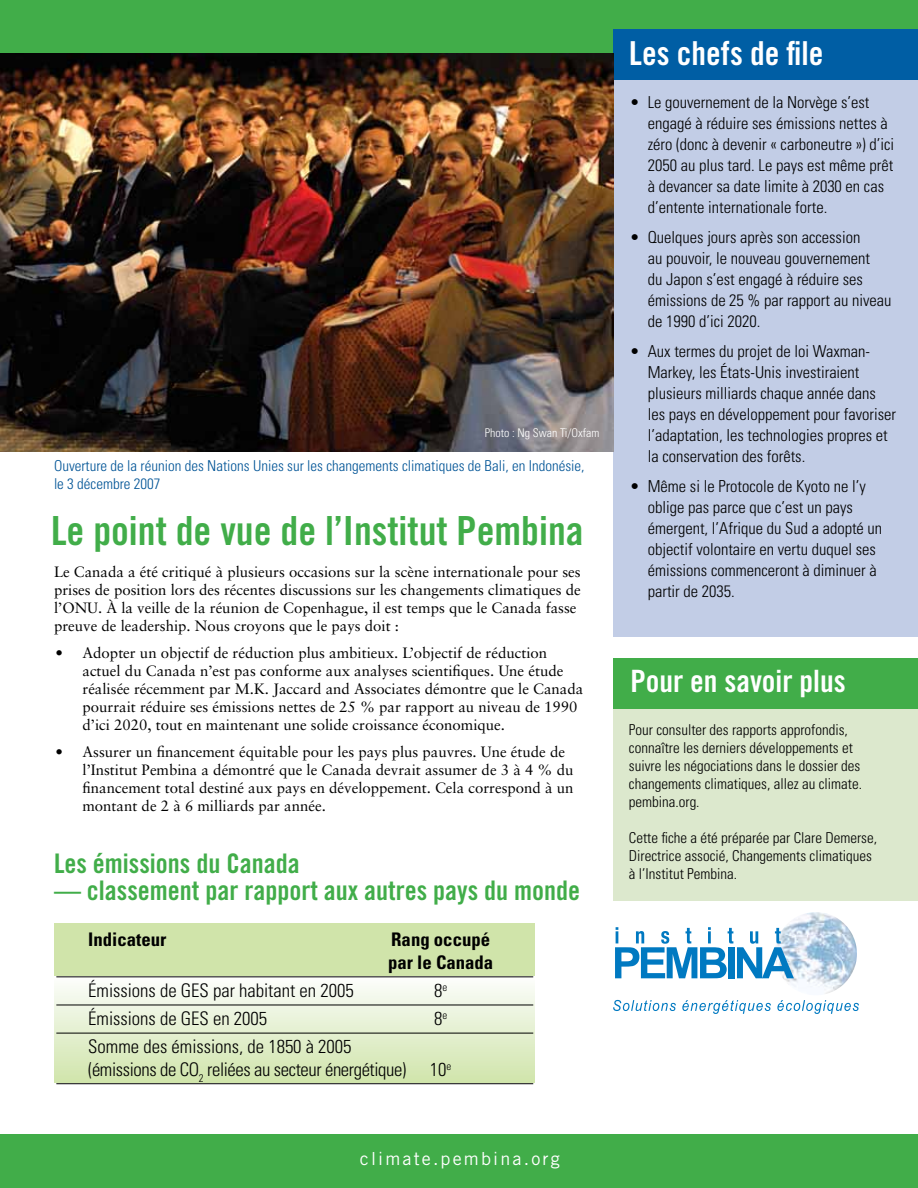
<style>
.page{position:relative;width:918px;height:1188px;background:#fff}
.page>*{position:absolute;margin:0;border:0;box-sizing:border-box;transform-origin:0 0}
.t1{font:40.2px "Trade Gothic Bold Cond Twenty";color:#41ad49}
.t2{font:33px "Trade Gothic Bold Cond Twenty";color:#fff}
.t3{font:30.75px "Trade Gothic Bold Cond Twenty";color:#fff}
.t4{font:27px "Trade Gothic Bold Cond Twenty";color:#41ad49}
.t5{font:300 condensed 18.75px/22.5px "Univers";letter-spacing:-.02em;color:#000}
.t6{font:300 condensed 18.75px "Univers";color:#000}
.t7{font:700 condensed 18.75px/22.5px "Univers";color:#000}
.t8{font:18px "Trade Gothic";letter-spacing:.12em;color:#fff}
.t9{font:300 condensed 16.5px/21px "Univers";color:#000}
.t10{font:15px/18px "Sabon";color:#000}
.t11{font:300 condensed 15px/18px "Univers";color:#000}
.t12{font:300 condensed 15px/18px "Univers";color:#005496}
.t13{font:300 condensed 12px "Univers";color:#fff}
</style>
<div class="page">
<div style="left:0;top:0;width:918px;height:54px;background:#41ad49"></div>
<div style="left:613px;top:71px;width:305px;height:565px;background:#c2cde6"></div>
<div style="left:613px;top:29px;width:305px;height:51px;background:#005ea4"></div>
<div style="left:613px;top:704px;width:305px;height:197px;background:#dce8cd"></div>
<div style="left:613px;top:658px;width:305px;height:51px;background:#41ad49"></div>
<div style="left:0;top:1134px;width:918px;height:54px;background:#41ad49"></div>
<div style="left:54px;top:923px;width:480px;height:53px;background:#d0e4aa"></div>
<svg style="left:54px;top:976px;width:480px;height:107px;background:#e2edcf"></svg>
<hr style="left:56px;top:976px;width:477px;height:1px;background:#000">
<hr style="left:56px;top:1005px;width:477px;height:1px;background:#000">
<hr style="left:56px;top:1033px;width:477px;height:1px;background:#000">
<hr style="left:56px;top:1083px;width:477px;height:1px;background:#000">
<img style="left:0;top:53px;width:613px;height:398px">
<img style="left:783px;top:912px;width:74px;height:82px">
<svg style="left:613px;top:1000px;width:63px;height:11px"></svg>
<svg style="left:682px;top:1000px;width:89px;height:14px"></svg>
<svg style="left:777px;top:1000px;width:82px;height:14px"></svg>
<svg style="left:615px;top:927px;width:179px;height:51px"></svg>
<p class="t13" style="left:485px;top:425px;width:116px">Photo : Ng Swan Ti/Oxfam</p>
<p class="t12" style="left:54px;top:457px;width:532px">Ouverture de la réunion des Nations Unies sur les changements climatiques de Bali, en Indonésie, le 3 décembre 2007</p>
<h1 class="t1" style="left:51px;top:506px;width:534px">Le point de vue de l’Institut Pembina</h1>
<p class="t10" style="left:54px;top:563px;width:528px">Le Canada a été critiqué à plusieurs occasions sur la scène internationale pour ses prises de position lors des récentes discussions sur les changements climatiques de l’ONU. À la veille de la réunion de Copenhague, il est temps que le Canada fasse preuve de leadership. Nous croyons que le pays doit :</p>
<p class="t10" style="left:82px;top:644px;width:502px;text-indent:-27px">• Adopter un objectif de réduction plus ambitieux. L’objectif de réduction actuel du Canada n’est pas conforme aux analyses scientifiques. Une étude réalisée récemment par M.K. Jaccard and Associates démontre que le Canada pourrait réduire ses émissions nettes de 25 % par rapport au niveau de 1990 d’ici 2020, tout en maintenant une solide croissance économique.</p>
<p class="t10" style="left:82px;top:743px;width:492px;text-indent:-27px">• Assurer un financement équitable pour les pays plus pauvres. Une étude de l’Institut Pembina a démontré que le Canada devrait assumer de 3 à 4 % du financement total destiné aux pays en développement. Cela correspond à un montant de 2 à 6 milliards par année.</p>
<h3 class="t4" style="left:54px;top:847px;width:247px">Les émissions du Canada</h3>
<h3 class="t4" style="left:54px;top:874px;width:528px">— classement par rapport aux autres pays du monde</h3>
<p class="t7" style="left:88px;top:928px;width:80px">Indicateur</p>
<p class="t7" style="left:388px;top:928px;width:107px">Rang occupé par le Canada</p>
<p class="t6" style="left:88px;top:979px;width:267px">Émissions de GES par habitant en 2005</p>
<p class="t6" style="left:434px;top:979px;width:15px">8<sup>e</sup></p>
<p class="t6" style="left:88px;top:1007px;width:181px">Émissions de GES en 2005</p>
<p class="t6" style="left:434px;top:1007px;width:15px">8<sup>e</sup></p>
<p class="t5" style="left:88px;top:1035px;width:320px">Somme des émissions, de 1850 à 2005 (émissions de CO<sub>2</sub> reliées au secteur énergétique)</p>
<p class="t6" style="left:430px;top:1058px;width:23px">10<sup>e</sup></p>
<p class="t8" style="left:360px;top:1147px;width:201px">climate.pembina.org</p>
<h2 class="t2" style="left:629px;top:34px;width:196px">Les chefs de file</h2>
<p class="t9" style="left:648px;top:91px;width:248px;text-indent:-18px">• Le gouvernement de la Norvège s’est engagé à réduire ses émissions nettes à zéro (donc à devenir « carboneutre ») d’ici 2050 au plus tard. Le pays est même prêt à devancer sa date limite à 2030 en cas d’entente internationale forte.</p>
<p class="t9" style="left:648px;top:226px;width:245px;text-indent:-18px">• Quelques jours après son accession<br>au pouvoir, le nouveau gouvernement<br>du Japon s’est engagé à réduire ses émissions de 25 % par rapport au niveau de 1990 d’ici 2020.</p>
<p class="t9" style="left:648px;top:340px;width:250px;text-indent:-18px">• Aux termes du projet de loi Waxman-Markey, les États-Unis investiraient plusieurs milliards chaque année dans les pays en développement pour favoriser l’adaptation, les technologies propres et la conservation des forêts.</p>
<p class="t9" style="left:648px;top:475px;width:236px;text-indent:-18px">• Même si le Protocole de Kyoto ne l’y oblige pas parce que c’est un pays émergent, l’Afrique du Sud a adopté un objectif volontaire en vertu duquel ses émissions commenceront à diminuer à partir de 2035.</p>
<h3 class="t3" style="left:630px;top:663px;width:217px">Pour en savoir plus</h3>
<p class="t11" style="left:629px;top:721px;width:235px">Pour consulter des rapports approfondis, connaître les derniers développements et suivre les négociations dans le dossier des changements climatiques, allez au climate. pembina.org.</p>
<p class="t11" style="left:629px;top:829px;width:250px">Cette fiche a été préparée par Clare Demerse,<br>Directrice associé, Changements climatiques à l’Institut Pembina.</p>
</div>
